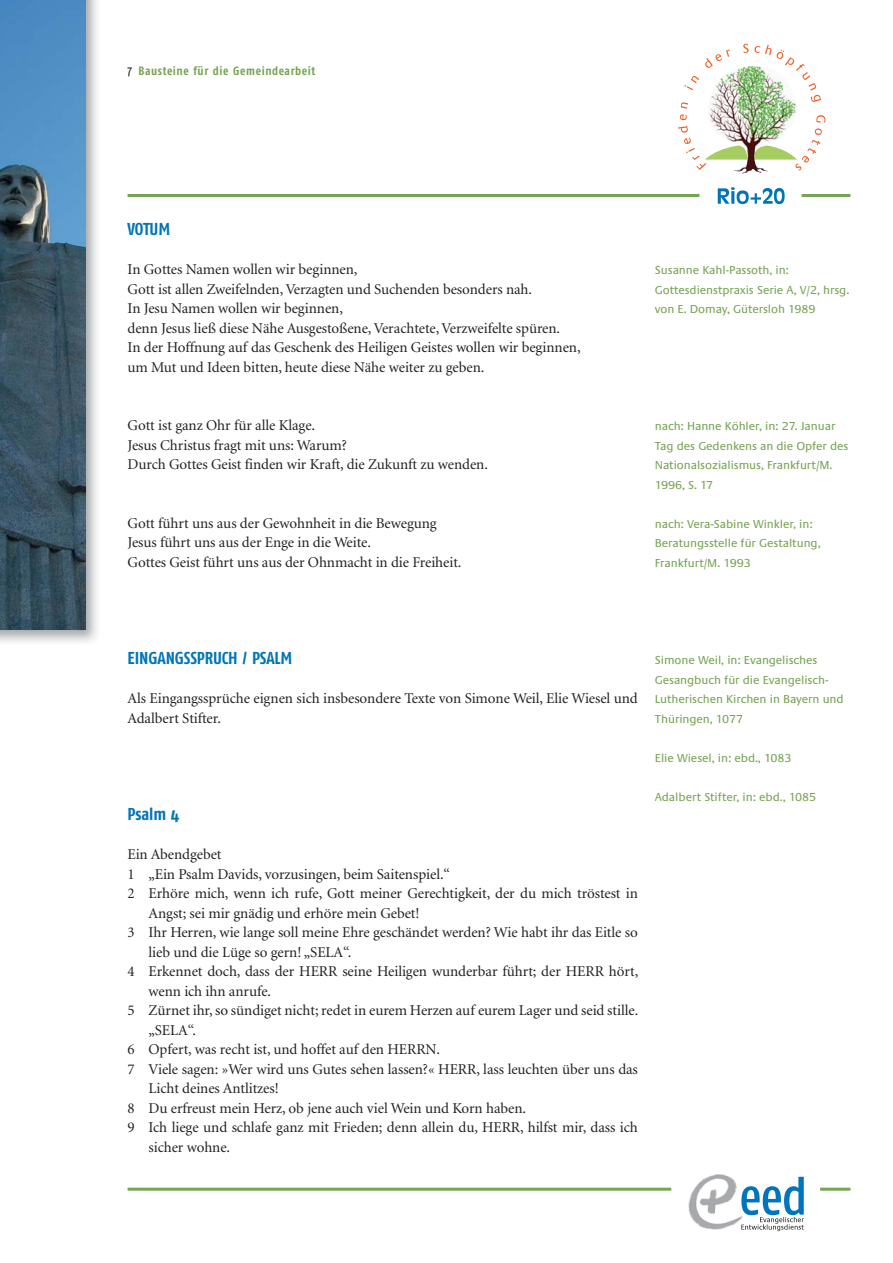
<style>
.page{position:relative;width:893px;height:1263px;background:#fff}
.page>*{position:absolute;margin:0;border:0;box-sizing:border-box;transform-origin:0 0}
.t1{font:700 17.25px "Fago Co";letter-spacing:-.005em;color:#0075b6}
.t2{font:15px/19.5px "Minion";letter-spacing:-.005em;color:#231f20}
.t3{font:12px/19.5px "Praxis EF";letter-spacing:-.005em;color:#75a453}
.t4{font:700 12px "Fago Co";letter-spacing:.05em;color:#75a453}
.s1{font-weight:400;font-size:13.5px;color:#231f20}
</style>
<div class="page">
<img style="left:0;top:0;width:97px;height:642px">
<img style="left:0;top:0;width:85px;height:629px">
<img style="left:688px;top:1174px;width:53px;height:56px">
<svg style="left:741px;top:1177px;width:63px;height:54px"></svg>
<hr style="left:128px;top:1188px;width:543px;height:3px;background:#75a453">
<hr style="left:820px;top:1188px;width:30px;height:3px;background:#75a453">
<svg style="left:718px;top:187px;width:67px;height:17px"></svg>
<img style="left:678px;top:44px;width:147px;height:127px">
<hr style="left:128px;top:194px;width:571px;height:3px;background:#75a453">
<hr style="left:802px;top:194px;width:48px;height:3px;background:#75a453">
<p class="t4" style="left:128px;top:65px;width:189px"><span class="s1">7</span> Bausteine für die Gemeindearbeit</p>
<p class="t1" style="left:128px;top:221px;width:44px">VOTUM</p>
<p class="t2" style="left:128px;top:261px;width:455px">In Gottes Namen wollen wir beginnen,<br>Gott ist allen Zweifelnden, Verzagten und Suchenden besonders nah.<br>In Jesu Namen wollen wir beginnen,<br>denn Jesus ließ diese Nähe Ausgestoßene, Verachtete, Verzweifelte spüren.<br>In der Hoffnung auf das Geschenk des Heiligen Geistes wollen wir beginnen, um Mut und Ideen bitten, heute diese Nähe weiter zu geben.</p>
<p class="t2" style="left:128px;top:417px;width:362px">Gott ist ganz Ohr für alle Klage.<br>Jesus Christus fragt mit uns: Warum?<br>Durch Gottes Geist finden wir Kraft, die Zukunft zu wenden.</p>
<p class="t2" style="left:128px;top:514px;width:335px">Gott führt uns aus der Gewohnheit in die Bewegung<br>Jesus führt uns aus der Enge in die Weite.<br>Gottes Geist führt uns aus der Ohnmacht in die Freiheit.</p>
<p class="t3" style="left:655px;top:261px;width:196px">Susanne Kahl-Passoth, in:<br>Gottesdienstpraxis Serie A, V/2, hrsg. von E. Domay, Gütersloh 1989</p>
<p class="t3" style="left:655px;top:417px;width:195px">nach: Hanne Köhler, in: 27. Januar<br>Tag des Gedenkens an die Opfer des<br>Nationalsozialismus, Frankfurt/M.<br>1996, S. 17</p>
<p class="t3" style="left:655px;top:515px;width:167px">nach: Vera-Sabine Winkler, in:<br>Beratungsstelle für Gestaltung,<br>Frankfurt/M. 1993</p>
<p class="t1" style="left:128px;top:650px;width:166px">EINGANGSSPRUCH / PSALM</p>
<p class="t2" style="left:128px;top:690px;width:512px">Als Eingangssprüche eignen sich insbesondere Texte von Simone Weil, Elie Wiesel und<br>Adalbert Stifter.</p>
<p class="t1" style="left:128px;top:806px;width:53px">Psalm 4</p>
<p class="t2" style="left:128px;top:846px;width:95px">Ein Abendgebet</p>
<p class="t2" style="left:128px;top:865px;width:324px">1 „Ein Psalm Davids, vorzusingen, beim Saitenspiel.“</p>
<p class="t2" style="left:128px;top:885px;width:512px">2 Erhöre mich, wenn ich rufe, Gott meiner Gerechtigkeit, der du mich tröstest in</p>
<p class="t2" style="left:149px;top:904px;width:272px">Angst; sei mir gnädig und erhöre mein Gebet!</p>
<p class="t2" style="left:128px;top:924px;width:512px">3 Ihr Herren, wie lange soll meine Ehre geschändet werden? Wie habt ihr das Eitle so</p>
<p class="t2" style="left:149px;top:943px;width:204px">lieb und die Lüge so gern! „SELA“.</p>
<p class="t2" style="left:128px;top:963px;width:512px">4 Erkennet doch, dass der HERR seine Heiligen wunderbar führt; der HERR hört,</p>
<p class="t2" style="left:149px;top:982px;width:124px">wenn ich ihn anrufe.</p>
<p class="t2" style="left:128px;top:1002px;width:512px">5 Zürnet ihr, so sündiget nicht; redet in eurem Herzen auf eurem Lager und seid stille.</p>
<p class="t2" style="left:149px;top:1021px;width:49px">„SELA“.</p>
<p class="t2" style="left:128px;top:1041px;width:314px">6 Opfert, was recht ist, und hoffet auf den HERRN.</p>
<p class="t2" style="left:128px;top:1060px;width:512px">7 Viele sagen: »Wer wird uns Gutes sehen lassen?« HERR, lass leuchten über uns das</p>
<p class="t2" style="left:149px;top:1080px;width:132px">Licht deines Antlitzes!</p>
<p class="t2" style="left:128px;top:1099px;width:400px">8 Du erfreust mein Herz, ob jene auch viel Wein und Korn haben.</p>
<p class="t2" style="left:128px;top:1119px;width:512px">9 Ich liege und schlafe ganz mit Frieden; denn allein du, HERR, hilfst mir, dass ich</p>
<p class="t2" style="left:149px;top:1138px;width:83px">sicher wohne.</p>
<p class="t3" style="left:655px;top:651px;width:190px">Simone Weil, in: Evangelisches<br>Gesangbuch für die Evangelisch-<br>Lutherischen Kirchen in Bayern und<br>Thüringen, 1077</p>
<p class="t3" style="left:655px;top:749px;width:138px">Elie Wiesel, in: ebd., 1083</p>
<p class="t3" style="left:655px;top:788px;width:163px">Adalbert Stifter, in: ebd., 1085</p>
</div>
